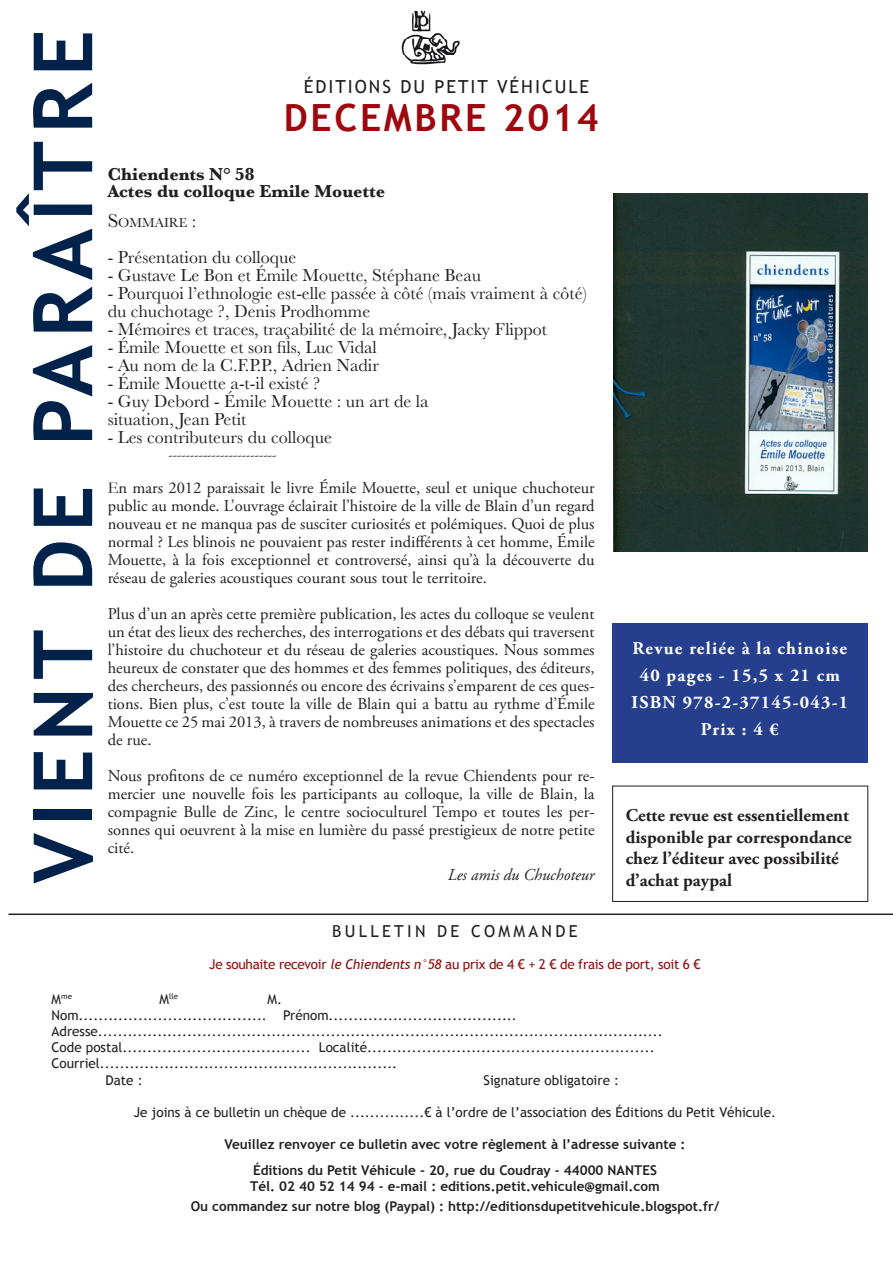
<style>
.page{position:relative;width:893px;height:1263px;background:#fff}
.page>*{position:absolute;margin:0;border:0;box-sizing:border-box;transform-origin:0 0}
.t1{font:700 81.75px "Trebuchet MS";letter-spacing:.09em;color:#00224b}
.t2{font:700 37.5px "Trebuchet MS";letter-spacing:.07em;color:#9d070d}
.note_bas_de_page{font:18px "Baskerville";color:#231f20}
.t3{font:700 18px/21.6px "Adobe Garamond Pro";color:#231f20}
.t4{font:700 18px "Adobe Garamond Pro";letter-spacing:.07em;color:#fff}
.note_bas_de_page-2{font:700 18px "Baskerville";color:#231f20}
.t5{font:18px "Trebuchet MS";letter-spacing:.11em;color:#231f20}
.note_bas_de_page-3{font:16.5px/18px "Adobe Garamond Pro";color:#231f20;text-align:justify}
.note_bas_de_page-4{font:italic 16.5px "Adobe Garamond Pro";color:#231f20}
.t6{font:16.5px "Trebuchet MS";letter-spacing:.2em;color:#231f20}
.note_bas_de_page-5{font:13.65px "Baskerville";color:#231f20}
.t7{font:13.5px "Trebuchet MS";color:#231f20}
.t8{font:700 13.5px "Trebuchet MS";color:#231f20}
.t9{font:13.5px "Trebuchet MS";letter-spacing:-.02em;color:#8b0d10}
.note_bas_de_page-6{font:13.5px "Adobe Garamond Pro";color:#231f20}
.t10{font:7.8px "Trebuchet MS";color:#231f20}
.s1{font-style:inherit}
.s2{font-size:19.5px}
.s3{font-size:18px}
.s4{font-family:"Garamond"}
.s5{font-style:italic}
.s6{font-size:13.5px}
</style>
<div class="page">
<img style="left:401px;top:10px;width:59px;height:55px">
<img style="left:613px;top:193px;width:254px;height:359px">
<div style="left:612px;top:623px;width:255px;height:139px;background:#253f8e"></div>
<div style="left:612px;top:786px;width:256px;height:116px;border:1px solid #231f20"></div>
<hr style="left:9px;top:913px;width:884px;height:2px;background:#231f20">
<p class="t1" style="left:12px;top:884px;width:855px;rotate:-90deg">VIENT DE PARAÎTRE</p>
<p class="t5" style="left:304px;top:76px;width:287px">ÉDITIONS DU PETIT VÉHICULE</p>
<p class="t2" style="left:284px;top:95px;width:316px">DECEMBRE <span class="s1">2014</span></p>
<p class="note_bas_de_page-2" style="left:108px;top:162px;width:148px">Chiendents N° 58</p>
<p class="note_bas_de_page-2" style="left:108px;top:178px;width:279px">Actes du colloque Emile Mouette</p>
<p class="note_bas_de_page-5" style="left:108px;top:213px;width:90px"><span class="s2">S</span>OMMAIRE <span class="s3">:</span></p>
<p class="note_bas_de_page" style="left:108px;top:245px;width:190px">- Présentation du colloque</p>
<p class="note_bas_de_page" style="left:108px;top:263px;width:375px">- Gustave Le Bon et Émile Mouette, Stéphane Beau</p>
<p class="note_bas_de_page" style="left:108px;top:281px;width:481px">- Pourquoi l’ethnologie est-elle passée à côté (mais vraiment à côté)</p>
<p class="note_bas_de_page" style="left:108px;top:299px;width:264px">du chuchotage ?, Denis Prodhomme</p>
<p class="note_bas_de_page" style="left:108px;top:317px;width:441px">- Mémoires et traces, traçabilité de la mémoire, Jacky Flippot</p>
<p class="note_bas_de_page" style="left:108px;top:335px;width:271px">- Émile Mouette et son fils, Luc Vidal</p>
<p class="note_bas_de_page" style="left:108px;top:353px;width:273px">- Au nom de la C.F.P.P., Adrien Nadir</p>
<p class="note_bas_de_page" style="left:108px;top:371px;width:214px">- Émile Mouette a-t-il existé ?</p>
<p class="note_bas_de_page" style="left:108px;top:389px;width:322px">- Guy Debord - Émile Mouette : un art de la</p>
<p class="note_bas_de_page" style="left:108px;top:407px;width:140px">situation, Jean Petit</p>
<p class="note_bas_de_page" style="left:108px;top:425px;width:226px">- Les contributeurs du colloque</p>
<p class="note_bas_de_page-6" style="left:168px;top:446px;width:109px">-------------------------</p>
<p class="note_bas_de_page-3" style="left:108px;top:479px;width:488px"><span class="s4">E</span>n mars 2012 paraissait le livre Émile Mouette, seul et unique chuchoteur public au monde. L’ouvrage éclairait l’histoire de la ville de Blain d’un regard nouveau et ne manqua pas de susciter curiosités et polémiques. Quoi de plus normal ? Les blinois ne pouvaient pas rester indifférents à cet homme, Émile Mouette, à la fois exceptionnel et controversé, ainsi qu’à la découverte du réseau de galeries acoustiques courant sous tout le territoire.</p>
<p class="note_bas_de_page-3" style="left:108px;top:605px;width:488px">Plus d’un an après cette première publication, les actes du colloque se veulent un état des lieux des recherches, des interrogations et des débats qui traversent l’histoire du chuchoteur et du réseau de galeries acoustiques. Nous sommes heureux de constater que des hommes et des femmes politiques, des éditeurs, des chercheurs, des passionnés ou encore des écrivains s’emparent de ces ques&shy;tions. Bien plus, c’est toute la ville de Blain qui a battu au rythme d’Émile Mouette ce 25 mai 2013, à travers de nombreuses animations et des spectacles de rue.</p>
<p class="note_bas_de_page-3" style="left:108px;top:767px;width:488px">Nous profitons de ce numéro exceptionnel de la revue Chiendents pour re&shy;mercier une nouvelle fois les participants au colloque, la ville de Blain, la compagnie Bulle de Zinc, le centre socioculturel Tempo et toutes les per&shy;sonnes qui oeuvrent à la mise en lumière du passé prestigieux de notre petite cité.</p>
<p class="note_bas_de_page-4" style="left:448px;top:864px;width:148px">Les amis du Chuchoteur</p>
<p class="t4" style="left:633px;top:638px;width:216px">Revue reliée à la chinoise</p>
<p class="t4" style="left:640px;top:665px;width:202px">40 pages - 15,5 x 21 cm</p>
<p class="t4" style="left:631px;top:692px;width:218px">ISBN 978-2-37145-043-1</p>
<p class="t4" style="left:701px;top:719px;width:80px">Prix : 4 €</p>
<p class="t3" style="left:626px;top:805px;width:227px">Cette revue est essentiellement disponible par correspondance chez l’éditeur avec possibilité d’achat paypal</p>
<p class="t6" style="left:332px;top:921px;width:247px">BULLETIN DE COMMANDE</p>
<p class="t9" style="left:209px;top:957px;width:493px">Je souhaite recevoir <span class="s5">le Chiendents n°58</span> au prix de 4 € + 2 € de frais de port, soit 6 €</p>
<p class="t10" style="left:52px;top:992px;width:22px"><span class="s6">M</span>me</p>
<p class="t10" style="left:160px;top:992px;width:20px"><span class="s6">M</span>lle</p>
<p class="t7" style="left:268px;top:991px;width:16px">M.</p>
<p class="t7" style="left:52px;top:1007px;width:467px">Nom...................................... Prénom......................................</p>
<p class="t7" style="left:52px;top:1023px;width:613px">Adresse..................................................................................................................</p>
<p class="t7" style="left:52px;top:1039px;width:605px">Code postal...................................... Localité..........................................................</p>
<p class="t7" style="left:52px;top:1056px;width:347px">Courriel............................................................</p>
<p class="t7" style="left:106px;top:1072px;width:39px">Date :</p>
<p class="t7" style="left:484px;top:1072px;width:137px">Signature obligatoire :</p>
<p class="t7" style="left:134px;top:1104px;width:644px">Je joins à ce bulletin un chèque de ...............€ à l’ordre de l’association des Éditions du Petit Véhicule.</p>
<p class="t8" style="left:224px;top:1136px;width:463px">Veuillez renvoyer ce bulletin avec votre règlement à l’adresse suivante :</p>
<p class="t8" style="left:253px;top:1161px;width:405px">Éditions du Petit Véhicule - 20, rue du Coudray - 44000 NANTES</p>
<p class="t8" style="left:250px;top:1177px;width:411px">Tél. 02 40 52 14 94 - e-mail : editions.petit.vehicule@gmail.com</p>
<p class="t8" style="left:191px;top:1198px;width:530px">Ou commandez sur notre blog (Paypal) : http://editionsdupetitvehicule.blogspot.fr/</p>
</div>
